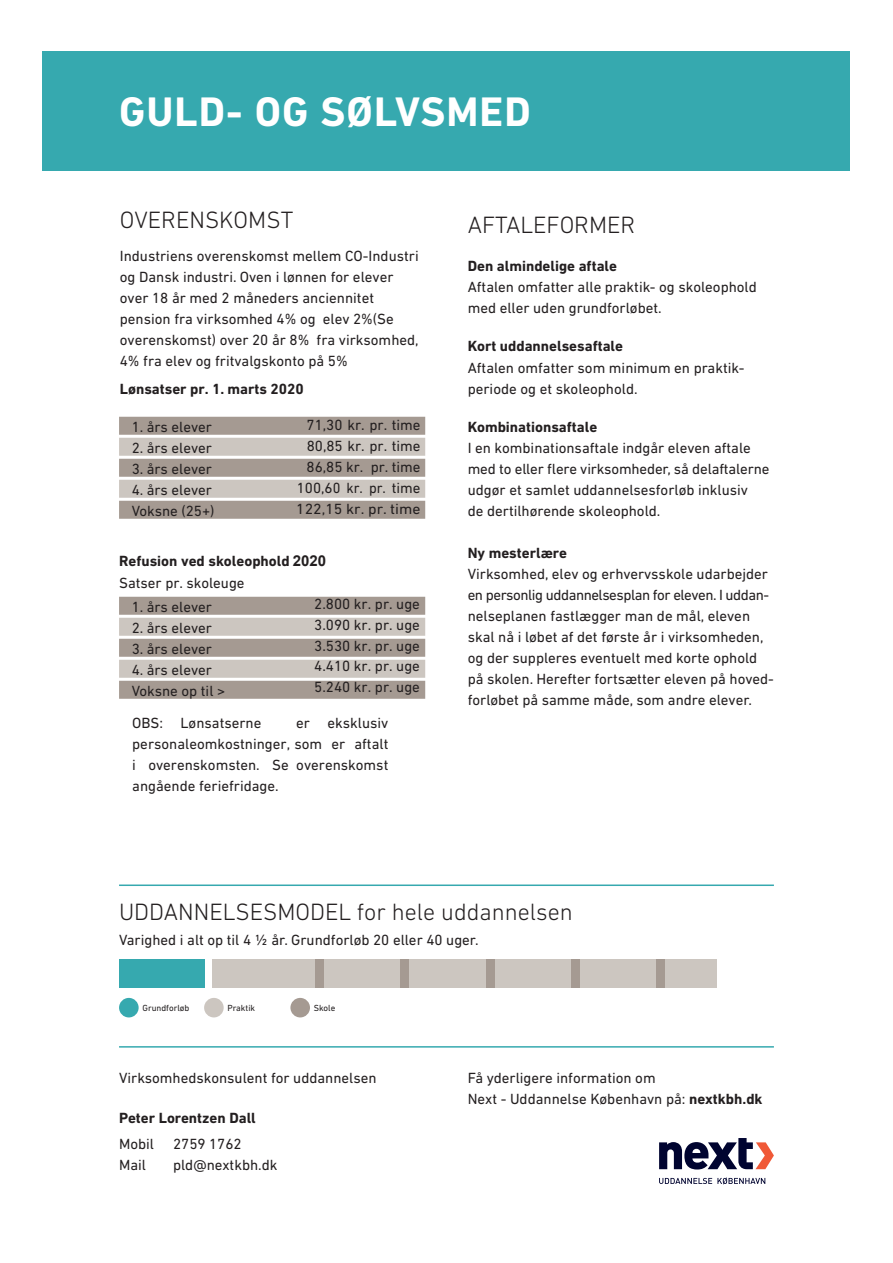
<style>
.page{position:relative;width:893px;height:1263px;background:#fff}
.page>*{position:absolute;margin:0;border:0;box-sizing:border-box;transform-origin:0 0}
.t1{font:700 42px "DIN Next LT Pro";letter-spacing:.025em;color:#fff}
.t2{font:300 24px "DIN Next LT Pro";color:#231f20}
.t3{font:15px/21px "DIN Next LT Pro";color:#231f20}
.t4{font:700 15px/21.9px "DIN Next LT Pro";color:#231f20}
.t5{font:9px "DIN Next LT Pro";color:#231f20}
.s1{font-family:"Arial"}
.s2{font-weight:400}
.s3{font-weight:700}
</style>
<div class="page">
<div style="left:43px;top:51px;width:807px;height:119px;background:#36a9af"></div>
<div style="left:119px;top:417px;width:306px;height:18px;background:#a59a92"></div>
<div style="left:119px;top:438px;width:306px;height:18px;background:#ccc6c0"></div>
<div style="left:119px;top:459px;width:306px;height:18px;background:#a59a92"></div>
<div style="left:119px;top:480px;width:306px;height:18px;background:#ccc6c0"></div>
<div style="left:119px;top:501px;width:306px;height:18px;background:#a59a92"></div>
<div style="left:119px;top:597px;width:306px;height:18px;background:#a59a92"></div>
<div style="left:119px;top:618px;width:306px;height:18px;background:#ccc6c0"></div>
<div style="left:119px;top:639px;width:306px;height:18px;background:#a59a92"></div>
<div style="left:119px;top:660px;width:306px;height:18px;background:#ccc6c0"></div>
<div style="left:119px;top:681px;width:306px;height:18px;background:#a59a92"></div>
<div style="left:119px;top:959px;width:85px;height:28px;background:#36a9af"></div>
<div style="left:213px;top:959px;width:504px;height:28px;background:#ccc6c0"></div>
<div style="left:571px;top:959px;width:9px;height:28px;background:#a59a92"></div>
<div style="left:315px;top:959px;width:8px;height:28px;background:#a59a92"></div>
<div style="left:400px;top:959px;width:9px;height:28px;background:#a59a92"></div>
<div style="left:486px;top:959px;width:8px;height:28px;background:#a59a92"></div>
<div style="left:657px;top:959px;width:8px;height:28px;background:#a59a92"></div>
<div style="left:119px;top:998px;width:20px;height:19px;background:#36a9af;border-radius:50%"></div>
<div style="left:204px;top:998px;width:20px;height:19px;background:#ccc6c0;border-radius:50%"></div>
<div style="left:290px;top:998px;width:20px;height:19px;background:#a59a92;border-radius:50%"></div>
<hr style="left:119px;top:884px;width:655px;height:2px;background:#36a9af">
<hr style="left:119px;top:1046px;width:655px;height:1px;background:#36a9af">
<svg style="left:659px;top:1138px;width:115px;height:31px"></svg>
<svg style="left:659px;top:1177px;width:106px;height:7px"></svg>
<h1 class="t1" style="left:119px;top:87px;width:413px">GULD- OG SØLVSMED</h1>
<h2 class="t2" style="left:120px;top:206px;width:175px">OVERENSKOMST</h2>
<p class="t3" style="left:120px;top:246px;width:300px">Industriens overenskomst mellem CO-Industri og Dansk industri. Oven i lønnen for elever over 18 år med 2 måneders anciennitet pension fra virksomhed 4% og elev 2%(Se overenskomst) over 20 år 8% fra virksomhed, 4% fra elev og fritvalgskonto på 5%</p>
<p class="t4" style="left:120px;top:378px;width:186px">Lønsatser pr. 1. marts 2020</p>
<p class="t3" style="left:132px;top:416px;width:82px">1. års elever</p>
<p class="t3" style="left:132px;top:437px;width:82px">2. års elever</p>
<p class="t3" style="left:132px;top:458px;width:82px">3. års elever</p>
<p class="t3" style="left:132px;top:479px;width:84px">4. års elever<br>Voksne (25+)</p>
<p class="t3" style="left:296px;top:415px;width:126px;text-align:right">71,30 kr. pr. time<br>80,85 kr. pr. time<br>86,85 kr. pr. time<br>100,60 kr. pr. time<br>122,15 kr. pr. time</p>
<p class="t4" style="left:119px;top:550px;width:209px">Refusion ved skoleophold <span class="s1">2020<br></span><span class="s2">Satser pr. skoleuge</span></p>
<p class="t3" style="left:132px;top:596px;width:82px">1. års elever</p>
<p class="t3" style="left:132px;top:617px;width:82px">2. års elever</p>
<p class="t3" style="left:132px;top:638px;width:82px">3. års elever</p>
<p class="t3" style="left:132px;top:659px;width:95px">4. års elever<br>Voksne op til &gt;</p>
<p class="t3" style="left:314px;top:593px;width:107px;text-align:justify">2.800 kr. pr. uge 3.090 kr. pr. uge 3.530 kr. pr. uge 4.410 kr. pr. uge 5.240 kr. pr. uge</p>
<p class="t3" style="left:132px;top:712px;width:131px">OBS: Lønsatserne</p>
<p class="t3" style="left:132px;top:712px;width:258px;text-align:justify;text-indent:164px">er eksklusiv personaleomkostninger, som er aftalt i overenskomsten. Se overenskomst angående feriefridage.</p>
<h2 class="t2" style="left:468px;top:211px;width:169px">AFTALEFORMER</h2>
<p class="t4" style="left:468px;top:255px;width:151px">Den almindelige aftale</p>
<p class="t3" style="left:468px;top:277px;width:291px">Aftalen omfatter alle praktik- og skoleophold med eller uden grundforløbet.</p>
<p class="t4" style="left:468px;top:335px;width:157px">Kort uddannelsesaftale</p>
<p class="t3" style="left:468px;top:357px;width:278px">Aftalen omfatter som minimum en praktik&shy;periode og et skoleophold.</p>
<p class="t4" style="left:468px;top:415px;width:131px">Kombinationsaftale</p>
<p class="t3" style="left:468px;top:437px;width:303px">I en kombinationsaftale indgår eleven aftale med to eller flere virksomheder, så delaftalerne udgør et samlet uddannelsesforløb inklusiv<br>de dertilhørende skoleophold.</p>
<p class="t4" style="left:468px;top:542px;width:101px">Ny mesterlære</p>
<p class="t3" style="left:468px;top:564px;width:308px">Virksomhed, elev og erhvervsskole udarbejder en personlig uddannelsesplan for eleven. I uddan&shy;nelseplanen fastlægger man de mål, eleven skal nå i løbet af det første år i virksomheden, og der suppleres eventuelt med korte ophold på skolen. Herefter fortsætter eleven på hoved&shy;forløbet på samme måde, som andre elever.</p>
<h2 class="t2" style="left:119px;top:897px;width:455px">UDDANNELSESMODEL for hele uddannelsen</h2>
<p class="t3" style="left:119px;top:929px;width:361px">Varighed i alt op til 4 ½ år. Grundforløb 20 eller 40 uger.</p>
<p class="t5" style="left:142px;top:1003px;width:49px">Grundforløb</p>
<p class="t5" style="left:227px;top:1003px;width:29px">Praktik</p>
<p class="t5" style="left:314px;top:1003px;width:23px">Skole</p>
<p class="t3" style="left:119px;top:1067px;width:259px">Virksomhedskonsulent for uddannelsen</p>
<p class="t3" style="left:468px;top:1067px;width:296px">Få yderligere information om<br>Next - Uddannelse København på: <span class="s3">nextkbh.dk</span></p>
<p class="t4" style="left:119px;top:1107px;width:138px">Peter Lorentzen Dall</p>
<p class="t3" style="left:119px;top:1133px;width:37px">Mobil</p>
<p class="t3" style="left:173px;top:1133px;width:70px">2759 1762</p>
<p class="t3" style="left:119px;top:1154px;width:28px">Mail</p>
<p class="t3" style="left:173px;top:1154px;width:106px">pld@nextkbh.dk</p>
</div>
